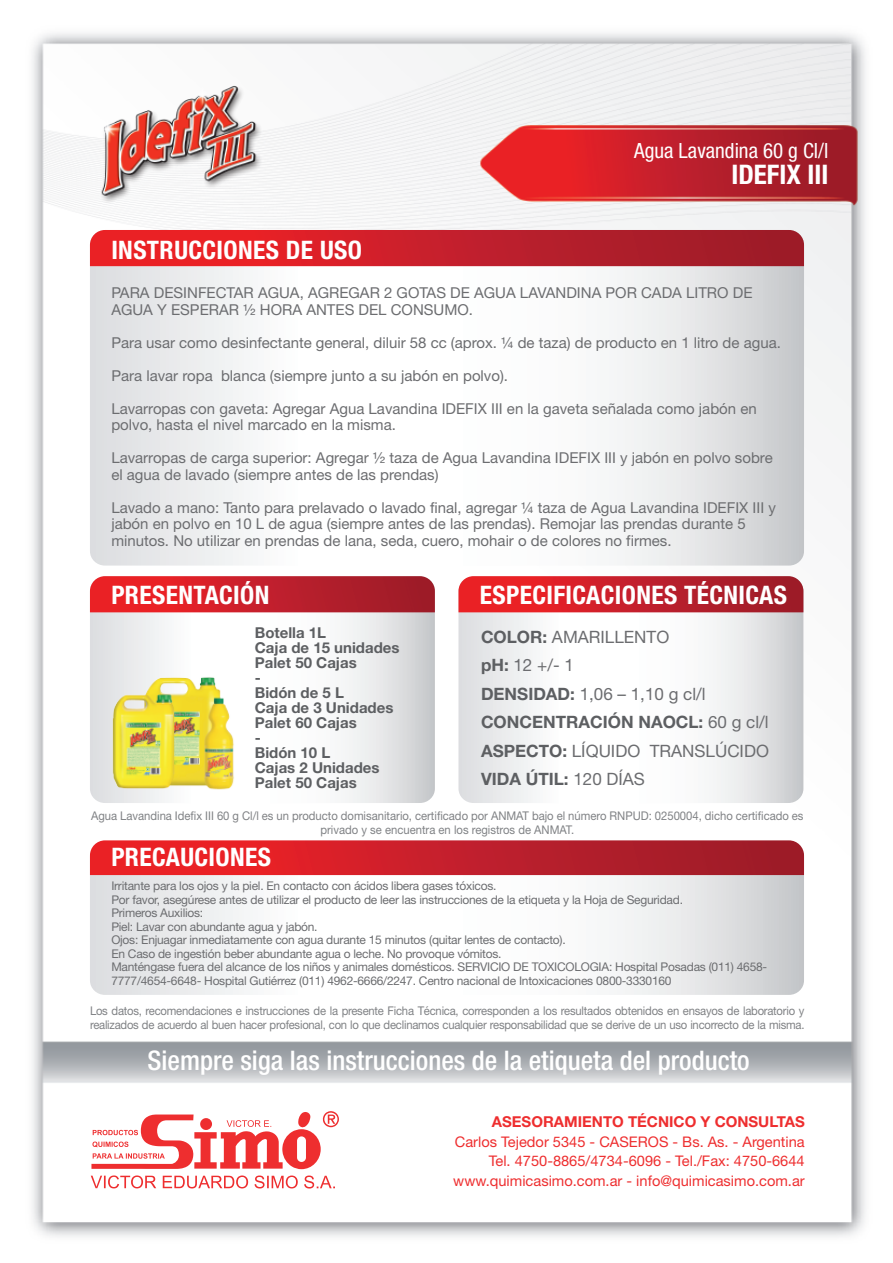
<style>
.page{position:relative;width:893px;height:1263px;background:#fff}
.page>*{position:absolute;margin:0;border:0;box-sizing:border-box;transform-origin:0 0}
.t1{font:500 condensed 27px "Helvetica Neue";color:#fff}
.t2{font:700 condensed 27px "Helvetica Neue";color:#fff}
.t3{font:700 condensed 25.5px "Helvetica Neue";letter-spacing:.015em;color:#fff}
.t4{font:condensed 21px "Helvetica Neue";color:#fff}
.t5{font:17.1px/28.5px "Helvetica Neue";color:#6c6d70}
.t6{font:15px/16.5px "Helvetica Neue";color:#6c6d70}
.t7{font:700 15px/15px "Helvetica Neue";color:#5d5f62}
.t8{font:700 15px "Helvetica Neue";color:#ee2e2f}
.t9{font:14.7px/19.8px "Helvetica Neue";color:#ee2e2f;text-align:right}
.t10{font:12px/13.5px "Helvetica Neue";letter-spacing:-.02em;color:#6c6d70}
.t11{font:12px/13.5px "Helvetica Neue";letter-spacing:-.02em;color:#808285;scale:.94 1}
.t12{font:12px/13.5px "Helvetica Neue";color:#808285;text-align:center;scale:.94 1}
.s1{font-weight:700;color:#5d5f62}
</style>
<div class="page">
<img style="left:32px;top:33px;width:834px;height:1204px">
<svg style="left:90px;top:266px;width:714px;height:300px"></svg>
<svg style="left:90px;top:230px;width:714px;height:36px;background:#c71f29"></svg>
<svg style="left:90px;top:875px;width:714px;height:120px"></svg>
<svg style="left:90px;top:840px;width:714px;height:35px;background:#c7222c"></svg>
<svg style="left:90px;top:612px;width:345px;height:191px"></svg>
<svg style="left:90px;top:576px;width:345px;height:36px;background:#c7212b"></svg>
<svg style="left:458px;top:612px;width:345px;height:191px"></svg>
<svg style="left:458px;top:576px;width:345px;height:36px;background:#c7222c"></svg>
<img style="left:104px;top:666px;width:138px;height:129px">
<svg style="left:91px;top:1110px;width:248px;height:78px"></svg>
<img style="left:91px;top:72px;width:176px;height:140px">
<h3 class="t4" style="left:634px;top:139px;width:196px">Agua Lavandina 60 g Cl/l</h3>
<h1 class="t2" style="left:731px;top:158px;width:98px">IDEFIX III</h1>
<h2 class="t3" style="left:111px;top:235px;width:252px">INSTRUCCIONES DE USO</h2>
<p class="t6" style="left:111px;top:285px;width:643px">PARA DESINFECTAR AGUA, AGREGAR 2 GOTAS DE AGUA LAVANDINA POR CADA LITRO DE<br>AGUA Y ESPERAR ½ HORA ANTES DEL CONSUMO.</p>
<p class="t6" style="left:111px;top:334px;width:671px">Para usar como desinfectante general, diluir 58 cc (aprox. ¼ de taza) de producto en 1 litro de agua.</p>
<p class="t6" style="left:111px;top:367px;width:398px">Para lavar ropa blanca (siempre junto a su jabón en polvo).</p>
<p class="t6" style="left:111px;top:400px;width:647px">Lavarropas con gaveta: Agregar Agua Lavandina IDEFIX III en la gaveta señalada como jabón en polvo, hasta el nivel marcado en la misma.</p>
<p class="t6" style="left:111px;top:450px;width:663px">Lavarropas de carga superior: Agregar ½ taza de Agua Lavandina IDEFIX III y jabón en polvo sobre el agua de lavado (siempre antes de las prendas)</p>
<p class="t6" style="left:111px;top:499px;width:666px">Lavado a mano: Tanto para prelavado o lavado final, agregar ¼ taza de Agua Lavandina IDEFIX III y jabón en polvo en 10 L de agua (siempre antes de las prendas). Remojar las prendas durante 5 minutos. No utilizar en prendas de lana, seda, cuero, mohair o de colores no firmes.</p>
<h2 class="t3" style="left:111px;top:579px;width:160px">PRESENTACIÓN</h2>
<h2 class="t3" style="left:480px;top:579px;width:309px">ESPECIFICACIONES TÉCNICAS</h2>
<p class="t7" style="left:255px;top:625px;width:146px">Botella 1L<br>Caja de 15 unidades<br>Palet 50 Cajas<br>-<br>Bidón de 5 L<br>Caja de 3 Unidades<br>Palet 60 Cajas<br>-<br>Bidón 10 L<br>Cajas 2 Unidades<br>Palet 50 Cajas</p>
<p class="t12" style="left:91px;top:809px;width:759px">Agua Lavandina Idefix III 60 g Cl/l es un producto domisanitario, certificado por ANMAT bajo el número RNPUD: 0250004, dicho certificado es privado y se encuentra en los registros de ANMAT.</p>
<p class="t5" style="left:481px;top:622px;width:289px"><span class="s1">COLOR:</span> AMARILLENTO<br><span class="s1">pH:</span> 12 +/- 1<br><span class="s1">DENSIDAD:</span> 1,06 – 1,10 g cl/l<br><span class="s1">CONCENTRACIÓN NAOCL:</span> 60 g cl/l<br><span class="s1">ASPECTO:</span> LÍQUIDO TRANSLÚCIDO<br><span class="s1">VIDA ÚTIL:</span> 120 DÍAS</p>
<h2 class="t3" style="left:111px;top:842px;width:161px">PRECAUCIONES</h2>
<p class="t10" style="left:111px;top:879px;width:657px">Irritante para los ojos y la piel. En contacto con ácidos libera gases tóxicos.<br>Por favor, asegúrese antes de utilizar el producto de leer las instrucciones de la etiqueta y la Hoja de Seguridad.<br>Primeros Auxilios:<br>Piel: Lavar con abundante agua y jabón.<br>Ojos: Enjuagar inmediatamente con agua durante 15 minutos (quitar lentes de contacto).<br>En Caso de ingestión beber abundante agua o leche. No provoque vómitos.<br>Manténgase fuera del alcance de los niños y animales domésticos. SERVICIO DE TOXICOLOGIA: Hospital Posadas (011) 4658- 7777/4654-6648- Hospital Gutiérrez (011) 4962-6666/2247. Centro nacional de Intoxicaciones 0800-3330160</p>
<p class="t11" style="left:90px;top:1004px;width:761px">Los datos, recomendaciones e instrucciones de la presente Ficha Técnica, corresponden a los resultados obtenidos en ensayos de laboratorio y realizados de acuerdo al buen hacer profesional, con lo que declinamos cualquier responsabilidad que se derive de un uso incorrecto de la misma.</p>
<h1 class="t1" style="left:148px;top:1045px;width:603px">Siempre siga las instrucciones de la etiqueta del producto</h1>
<p class="t8" style="left:492px;top:1112px;width:314px">ASESORAMIENTO TÉCNICO Y CONSULTAS</p>
<p class="t9" style="left:453px;top:1131px;width:353px">Carlos Tejedor 5345 - CASEROS - Bs. As. - Argentina<br>Tel. 4750-8865/4734-6096 - Tel./Fax: 4750-6644 www.quimicasimo.com.ar - info@quimicasimo.com.ar</p>
</div>
